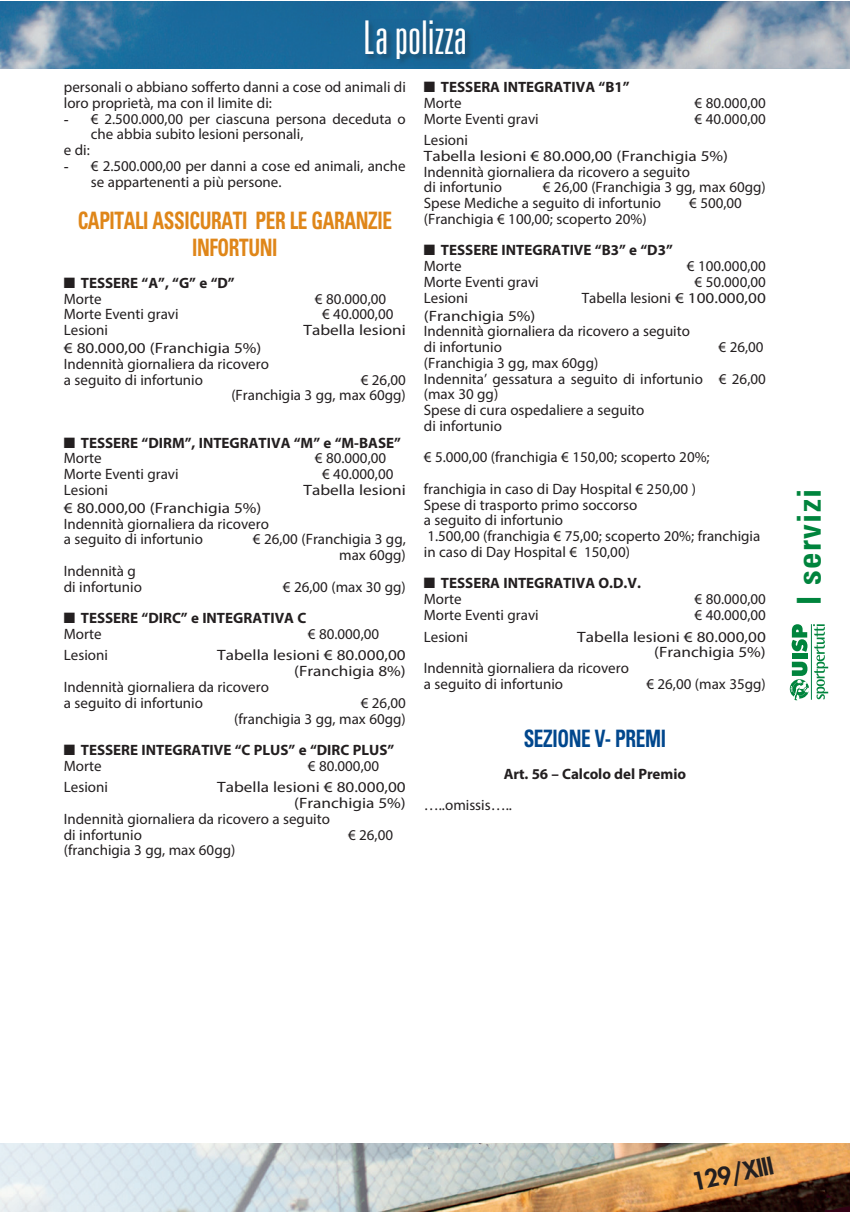
<style>
.page{position:relative;width:851px;height:1212px;background:#fff}
.page>*{position:absolute;margin:0;border:0;box-sizing:border-box;transform-origin:0 0}
.t1{font:300 ultra-condensed 46.5px "Univers LT Std";color:#fff}
.t2{font:700 condensed 33px "Univers LT Std";letter-spacing:.04em;color:#00843d}
.t3{font:700 condensed 24px/27px "Univers LT Std";letter-spacing:-.02em;color:#df8619;text-align:center;scale:.8 1}
.t4{font:700 condensed 24px "Univers LT Std";letter-spacing:-.02em;color:#01478d;scale:.8 1}
.t5{font:800 24px "Futura Std";color:#231f20}
.t6{font:15px/15.8px "Myriad Pro";color:#231f20}
.t7{font:15px/15.8px "Myriad Pro";color:#231f20;scale:1.15 1}
.t8{font:700 15px "Myriad Pro";color:#231f20}
.t9{font:15px "Times New Roman";color:#231f20}
</style>
<div class="page">
<img style="left:0;top:1px;width:849px;height:67px">
<img style="left:0;top:1144px;width:849px;height:68px">
<div style="left:364px;top:19px;width:108px;height:47px;background:#231f20;opacity:.4"></div>
<svg style="left:790px;top:624px;width:38px;height:77px"></svg>
<h1 class="t1" style="left:363px;top:14px;width:105px">La polizza</h1>
<p class="t6" style="left:64px;top:79px;width:343px">personali o abbiano sofferto danni a cose od animali di loro proprietà, ma con il limite di:</p>
<p class="t9" style="left:64px;top:110px;width:6px">--</p>
<p class="t6" style="left:91px;top:110px;width:316px">€ 2.500.000,00 per ciascuna persona deceduta o che abbia subito lesioni personali,</p>
<p class="t6" style="left:64px;top:142px;width:28px">e di:</p>
<p class="t9" style="left:64px;top:157px;width:6px">--</p>
<p class="t6" style="left:91px;top:158px;width:316px">€ 2.500.000,00 per danni a cose ed animali, anche se appartenenti a più persone.</p>
<h3 class="t3" style="left:78px;top:207px;width:394px">CAPITALI ASSICURATI PER LE GARANZIE<br>INFORTUNI</h3>
<p class="t8" style="left:81px;top:273px;width:155px">TESSERE “A”, “G” e “D”</p>
<p class="t6" style="left:64px;top:290px;width:39px">Morte</p>
<p class="t6" style="left:315px;top:290px;width:73px">€ 80.000,00</p>
<p class="t6" style="left:64px;top:306px;width:116px">Morte Eventi gravi</p>
<p class="t6" style="left:322px;top:306px;width:73px">€ 40.000,00</p>
<p class="t6" style="left:64px;top:322px;width:46px">Lesioni</p>
<p class="t7" style="left:303px;top:322px;width:90px">Tabella lesioni</p>
<p class="t7" style="left:64px;top:340px;width:180px">€ 80.000,00 (Franchigia 5%)<br>Indennità giornaliera da ricovero a seguito di infortunio</p>
<p class="t6" style="left:231px;top:371px;width:176px;text-align:right">€ 26,00<br>(Franchigia 3 gg, max 60gg)</p>
<p class="t8" style="left:81px;top:433px;width:321px">TESSERE “DIRM”, INTEGRATIVA “M” e “M-BASE”</p>
<p class="t6" style="left:64px;top:450px;width:39px">Morte</p>
<p class="t6" style="left:315px;top:450px;width:73px">€ 80.000,00</p>
<p class="t6" style="left:64px;top:466px;width:116px">Morte Eventi gravi</p>
<p class="t6" style="left:322px;top:466px;width:73px">€ 40.000,00</p>
<p class="t6" style="left:64px;top:482px;width:46px">Lesioni</p>
<p class="t7" style="left:303px;top:482px;width:90px">Tabella lesioni</p>
<p class="t7" style="left:64px;top:500px;width:180px">€ 80.000,00 (Franchigia 5%)<br>Indennità giornaliera da ricovero a seguito di infortunio</p>
<p class="t6" style="left:253px;top:531px;width:154px;text-align:right">€ 26,00 (Franchigia 3 gg, max 60gg)</p>
<p class="t6" style="left:64px;top:563px;width:80px">Indennità g di infortunio</p>
<p class="t6" style="left:283px;top:578px;width:124px">€ 26,00 (max 30 gg)</p>
<p class="t8" style="left:81px;top:608px;width:227px">TESSERE “DIRC” e INTEGRATIVA C</p>
<p class="t6" style="left:64px;top:626px;width:39px">Morte</p>
<p class="t6" style="left:308px;top:626px;width:73px">€ 80.000,00</p>
<p class="t6" style="left:64px;top:647px;width:46px">Lesioni</p>
<p class="t7" style="left:217px;top:647px;width:165px">Tabella lesioni € 80.000,00</p>
<p class="t7" style="left:294px;top:663px;width:99px">(Franchigia 8%)</p>
<p class="t6" style="left:64px;top:679px;width:206px">Indennità giornaliera da ricovero</p>
<p class="t6" style="left:64px;top:694px;width:141px">a seguito di infortunio</p>
<p class="t6" style="left:234px;top:694px;width:173px;text-align:right">€ 26,00<br>(franchigia 3 gg, max 60gg)</p>
<p class="t8" style="left:81px;top:740px;width:315px">TESSERE INTEGRATIVE “C PLUS” e “DIRC PLUS”</p>
<p class="t6" style="left:64px;top:757px;width:39px">Morte</p>
<p class="t6" style="left:308px;top:757px;width:73px">€ 80.000,00</p>
<p class="t6" style="left:64px;top:779px;width:46px">Lesioni</p>
<p class="t7" style="left:217px;top:779px;width:165px">Tabella lesioni € 80.000,00</p>
<p class="t7" style="left:294px;top:795px;width:99px">(Franchigia 5%)</p>
<p class="t6" style="left:64px;top:811px;width:267px">Indennità giornaliera da ricovero a seguito</p>
<p class="t6" style="left:64px;top:826px;width:80px">di infortunio</p>
<p class="t6" style="left:348px;top:826px;width:47px">€ 26,00</p>
<p class="t6" style="left:64px;top:842px;width:173px">(franchigia 3 gg, max 60gg)</p>
<p class="t8" style="left:441px;top:77px;width:190px">TESSERA INTEGRATIVA “B1”</p>
<p class="t6" style="left:424px;top:95px;width:39px">Morte</p>
<p class="t6" style="left:694px;top:95px;width:73px">€ 80.000,00</p>
<p class="t6" style="left:424px;top:110px;width:116px">Morte Eventi gravi</p>
<p class="t6" style="left:694px;top:110px;width:73px">€ 40.000,00</p>
<p class="t6" style="left:424px;top:132px;width:306px">Lesioni<br>Tabella lesioni € 80.000,00 (Franchigia 5%)<br>Indennità giornaliera da ricovero a seguito<br>di infortunio</p>
<p class="t6" style="left:424px;top:179px;width:343px;text-indent:119px">€ 26,00 (Franchigia 3 gg, max 60gg)<br>Spese Mediche a seguito di infortunio</p>
<p class="t6" style="left:689px;top:195px;width:54px">€ 500,00</p>
<p class="t6" style="left:424px;top:211px;width:224px">(Franchigia € 100,00; scoperto 20%)</p>
<p class="t8" style="left:441px;top:241px;width:233px">TESSERE INTEGRATIVE “B3” e “D3”</p>
<p class="t6" style="left:424px;top:258px;width:39px">Morte</p>
<p class="t6" style="left:686px;top:258px;width:80px">€ 100.000,00</p>
<p class="t6" style="left:424px;top:274px;width:116px">Morte Eventi gravi</p>
<p class="t6" style="left:694px;top:274px;width:73px">€ 50.000,00</p>
<p class="t6" style="left:424px;top:289px;width:46px">Lesioni</p>
<p class="t6" style="left:581px;top:289px;width:185px">Tabella lesioni € 100.000,00</p>
<p class="t7" style="left:424px;top:307px;width:233px">(Franchigia 5%)<br>Indennità giornaliera da ricovero a seguito di infortunio</p>
<p class="t6" style="left:718px;top:339px;width:47px">€ 26,00</p>
<p class="t6" style="left:424px;top:355px;width:343px">(Franchigia 3 gg, max 60gg)<br>Indennita’ gessatura a seguito di infortunio € 26,00 (max 30 gg)<br>Spese di cura ospedaliere a seguito<br>di infortunio</p>
<p class="t6" style="left:424px;top:441px;width:287px;line-height:31.5px">€ 5.000,00 (franchigia € 150,00; scoperto 20%; franchigia in caso di Day Hospital € 250,00 )</p>
<p class="t6" style="left:424px;top:496px;width:338px">Spese di trasporto primo soccorso<br>a seguito di infortunio<br>1.500,00 (franchigia € 75,00; scoperto 20%; franchigia in caso di Day Hospital € 150,00)</p>
<p class="t8" style="left:441px;top:574px;width:201px">TESSERA INTEGRATIVA O.D.V.</p>
<p class="t6" style="left:424px;top:591px;width:39px">Morte</p>
<p class="t6" style="left:694px;top:591px;width:73px">€ 80.000,00</p>
<p class="t6" style="left:424px;top:607px;width:116px">Morte Eventi gravi</p>
<p class="t6" style="left:694px;top:607px;width:73px">€ 40.000,00</p>
<p class="t6" style="left:424px;top:628px;width:46px">Lesioni</p>
<p class="t7" style="left:577px;top:628px;width:165px">Tabella lesioni € 80.000,00</p>
<p class="t7" style="left:654px;top:644px;width:99px">(Franchigia 5%)</p>
<p class="t6" style="left:424px;top:660px;width:206px">Indennità giornaliera da ricovero</p>
<p class="t6" style="left:424px;top:676px;width:141px">a seguito di infortunio</p>
<p class="t6" style="left:646px;top:676px;width:121px">€ 26,00 (max 35gg)</p>
<h3 class="t4" style="left:523px;top:724px;width:179px">SEZIONE V- PREMI</h3>
<p class="t8" style="left:503px;top:764px;width:184px">Art. 56 – Calcolo del Premio</p>
<p class="t6" style="left:424px;top:797px;width:90px">…..omissis…..</p>
<h2 class="t2" style="left:788px;top:605px;width:117px;rotate:-90deg">I servizi</h2>
<h3 class="t5" style="left:689px;top:1167px;width:84px;rotate:-12deg">129/XIII</h3>
</div>
